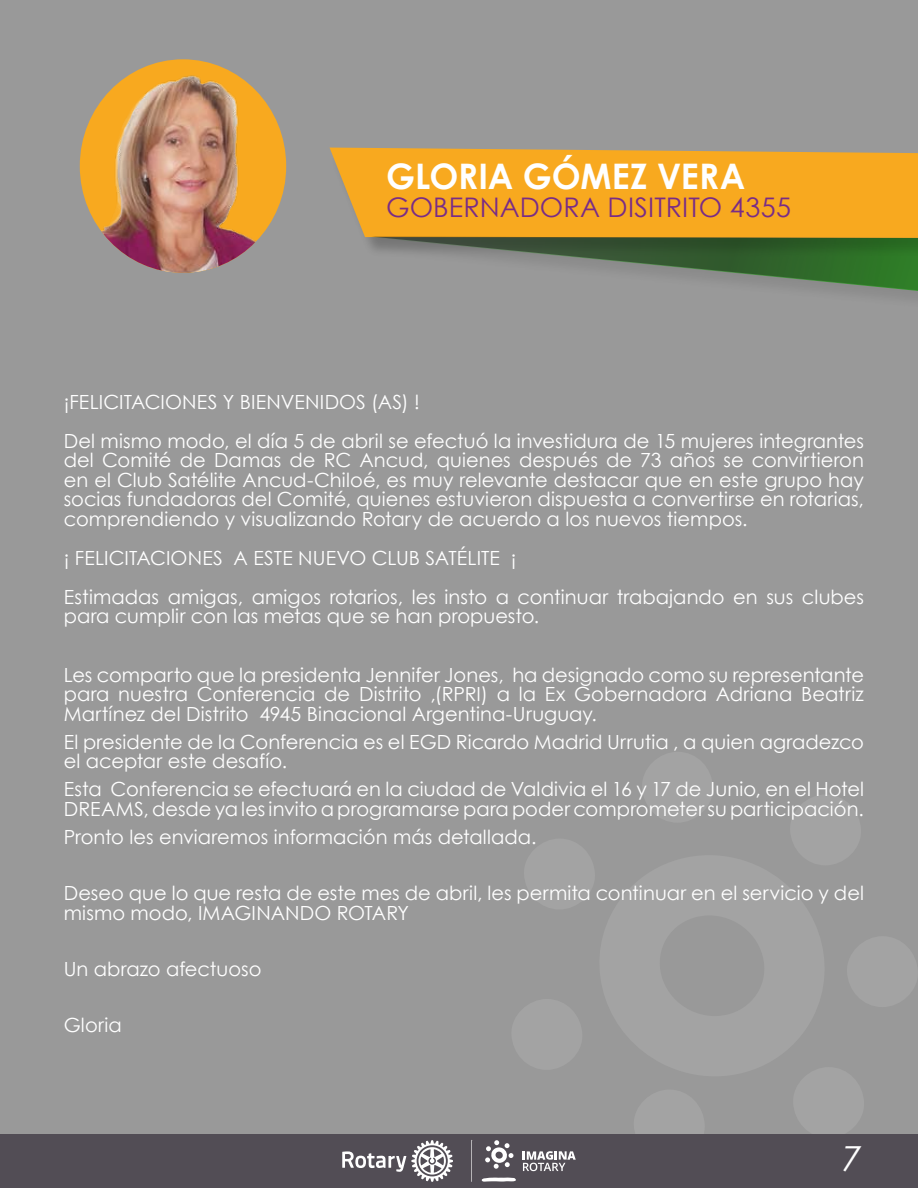
<style>
.page{position:relative;width:918px;height:1188px;background:#999}
.page>*{position:absolute;margin:0;border:0;box-sizing:border-box;transform-origin:0 0}
.t1{font:700 35.25px "Century Gothic";letter-spacing:-.005em;color:#fff}
.t2{font:italic 34.5px "Century Gothic";color:#fff}
.t3{font:27px "Century Gothic";letter-spacing:.005em;color:#792c87}
.t4{font:19.5px/19.5px "Century Gothic";letter-spacing:.005em;color:#fff}
</style>
<div class="page">
<div style="left:330px;top:148px;width:588px;height:89px;background:#f8a91f"></div>
<svg style="left:365px;top:237px;width:553px;height:59px"></svg>
<div style="left:0;top:1134px;width:918px;height:54px;background:#524d55"></div>
<svg style="left:342px;top:1140px;width:111px;height:42px"></svg>
<svg style="left:471px;top:1140px;width:1px;height:42px"></svg>
<svg style="left:485px;top:1140px;width:29px;height:29px"></svg>
<svg style="left:482px;top:1178px;width:34px;height:4px"></svg>
<svg style="left:523px;top:1151px;width:53px;height:20px"></svg>
<img style="left:80px;top:59px;width:206px;height:214px">
<h1 class="t1" style="left:386px;top:149px;width:361px">GLORIA GÓMEZ VERA</h1>
<h3 class="t3" style="left:386px;top:188px;width:406px">GOBERNADORA DISITRITO 4355</h3>
<p class="t4" style="left:64px;top:382px;width:802px;line-height:39px">¡FELICITACIONES Y BIENVENIDOS (AS) !<br>Del mismo modo, el día 5 de abril se efectuó la investidura de 15 mujeres integrantes</p>
<p class="t4" style="left:64px;top:450px;width:802px;text-align:justify">del Comité de Damas de RC Ancud, quienes después de 73 años se convirtieron en el Club Satélite Ancud-Chiloé, es muy relevante destacar que en este grupo hay socias fundadoras del Comité, quienes estuvieron dispuesta a convertirse en rotarias, comprendiendo y visualizando Rotary de acuerdo a los nuevos tiempos.</p>
<p class="t4" style="left:64px;top:538px;width:802px;line-height:39px">¡ FELICITACIONES A ESTE NUEVO CLUB SATÉLITE ¡<br>Estimadas amigas, amigos rotarios, les insto a continuar trabajando en sus clubes</p>
<p class="t4" style="left:64px;top:606px;width:477px">para cumplir con las metas que se han propuesto.</p>
<p class="t4" style="left:64px;top:665px;width:802px;text-align:justify">Les comparto que la presidenta Jennifer Jones, ha designado como su representante para nuestra Conferencia de Distrito ,(RPRI) a la Ex Gobernadora Adriana Beatriz Martínez del Distrito 4945 Binacional Argentina-Uruguay.</p>
<p class="t4" style="left:64px;top:732px;width:802px">El presidente de la Conferencia es el EGD Ricardo Madrid Urrutia , a quien agradezco el aceptar este desafío.</p>
<p class="t4" style="left:64px;top:779px;width:802px">Esta Conferencia se efectuará en la ciudad de Valdivia el 16 y 17 de Junio, en el Hotel<br>DREAMS, desde ya les invito a programarse para poder comprometer su participación.</p>
<p class="t4" style="left:64px;top:827px;width:474px">Pronto les enviaremos información más detallada.</p>
<p class="t4" style="left:64px;top:883px;width:802px">Deseo que lo que resta de este mes de abril, les permita continuar en el servicio y del mismo modo, IMAGINANDO ROTARY</p>
<p class="t4" style="left:64px;top:958px;width:199px">Un abrazo afectuoso</p>
<p class="t4" style="left:64px;top:1014px;width:60px">Gloria</p>
<h2 class="t2" style="left:843px;top:1134px;width:21px">7</h2>
</div>
